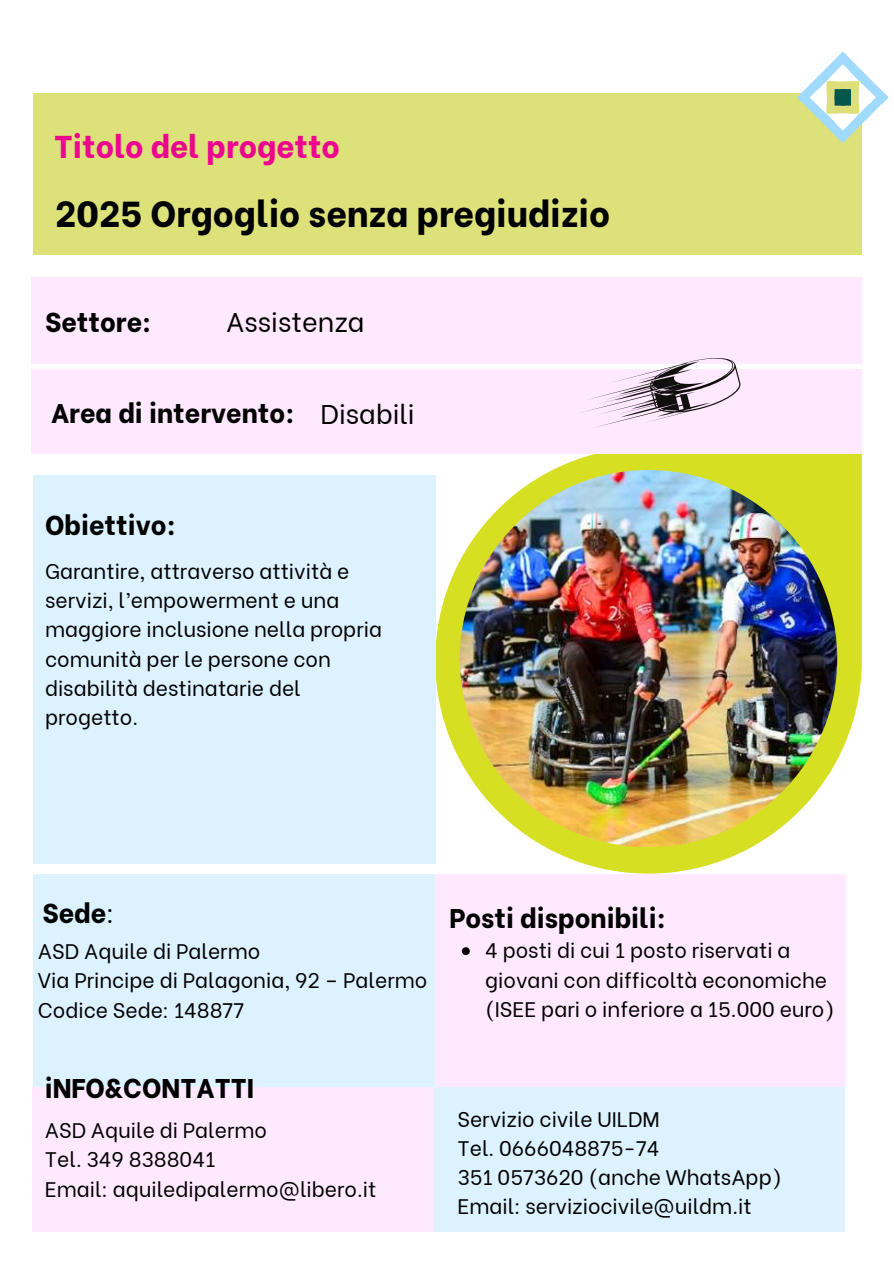
<style>
.page{position:relative;width:894px;height:1264px;background:#fff}
.page>*{position:absolute;margin:0;border:0;box-sizing:border-box;transform-origin:0 0}
.t1{font:800 36px "Be Vietnam";color:#000}
.t2{font:800 31.5px "Be Vietnam";color:#ec058e}
.t3{font:800 27px "Be Vietnam";color:#000}
.t4{font:27px "Be Vietnam";color:#000}
.t5{font:21px/29.2px "Be Vietnam";color:#000}
.s1{font-weight:400}
</style>
<div class="page">
<div style="left:431px;top:874px;width:413px;height:212px;background:#ffe9ff"></div>
<div style="left:34px;top:874px;width:400px;height:269px;background:#ddf2ff"></div>
<svg style="left:435px;top:454px;width:426px;height:419px"></svg>
<img style="left:459px;top:470px;width:378px;height:377px">
<div style="left:34px;top:475px;width:401px;height:388px;background:#ddf2ff"></div>
<div style="left:32px;top:277px;width:829px;height:86px;background:#ffe9ff"></div>
<div style="left:32px;top:1087px;width:402px;height:144px;background:#ffe9ff"></div>
<div style="left:434px;top:1087px;width:410px;height:144px;background:#ddf2ff"></div>
<div style="left:32px;top:370px;width:829px;height:84px;background:#ffe9ff"></div>
<div style="left:34px;top:93px;width:827px;height:161px;background:#dde179"></div>
<svg style="left:797px;top:51px;width:91px;height:92px"></svg>
<svg style="left:576px;top:358px;width:166px;height:70px"></svg>
<svg style="left:462px;top:947px;width:7px;height:8px"></svg>
<h2 class="t2" style="left:54px;top:120px;width:287px">Titolo del progetto</h2>
<h1 class="t1" style="left:55px;top:184px;width:556px">2025 Orgoglio senza pregiudizio</h1>
<p class="t3" style="left:45px;top:300px;width:108px">Settore:</p>
<p class="t4" style="left:226px;top:300px;width:140px">Assistenza</p>
<p class="t3" style="left:51px;top:391px;width:365px">Area di intervento: <span class="s1">Disabili</span></p>
<p class="t3" style="left:45px;top:503px;width:132px">Obiettivo:</p>
<p class="t5" style="left:45px;top:554px;width:338px">Garantire, attraverso attività e servizi, l’empowerment e una maggiore inclusione nella propria comunità per le persone con disabilità destinatarie del progetto.</p>
<p class="t3" style="left:42px;top:891px;width:73px">Sede<span class="s1">:</span></p>
<p class="t5" style="left:38px;top:934px;width:391px">ASD Aquile di Palermo<br>Via Principe di Palagonia, 92 – Palermo<br>Codice Sede: 148877</p>
<p class="t3" style="left:449px;top:895px;width:218px">Posti disponibili:</p>
<p class="t5" style="left:485px;top:934px;width:351px">4 posti di cui 1 posto riservati a giovani con difficoltà economiche (ISEE pari o inferiore a 15.000 euro)</p>
<p class="t3" style="left:45px;top:1065px;width:211px">iNFO&amp;CONTATTI</p>
<p class="t5" style="left:45px;top:1113px;width:333px">ASD Aquile di Palermo<br>Tel. 349 8388041<br>Email: aquiledipalermo@libero.it</p>
<p class="t5" style="left:457px;top:1102px;width:326px">Servizio civile UILDM<br>Tel. 0666048875-74<br>351 0573620 (anche WhatsApp)<br>Email: serviziocivile@uildm.it</p>
</div>
